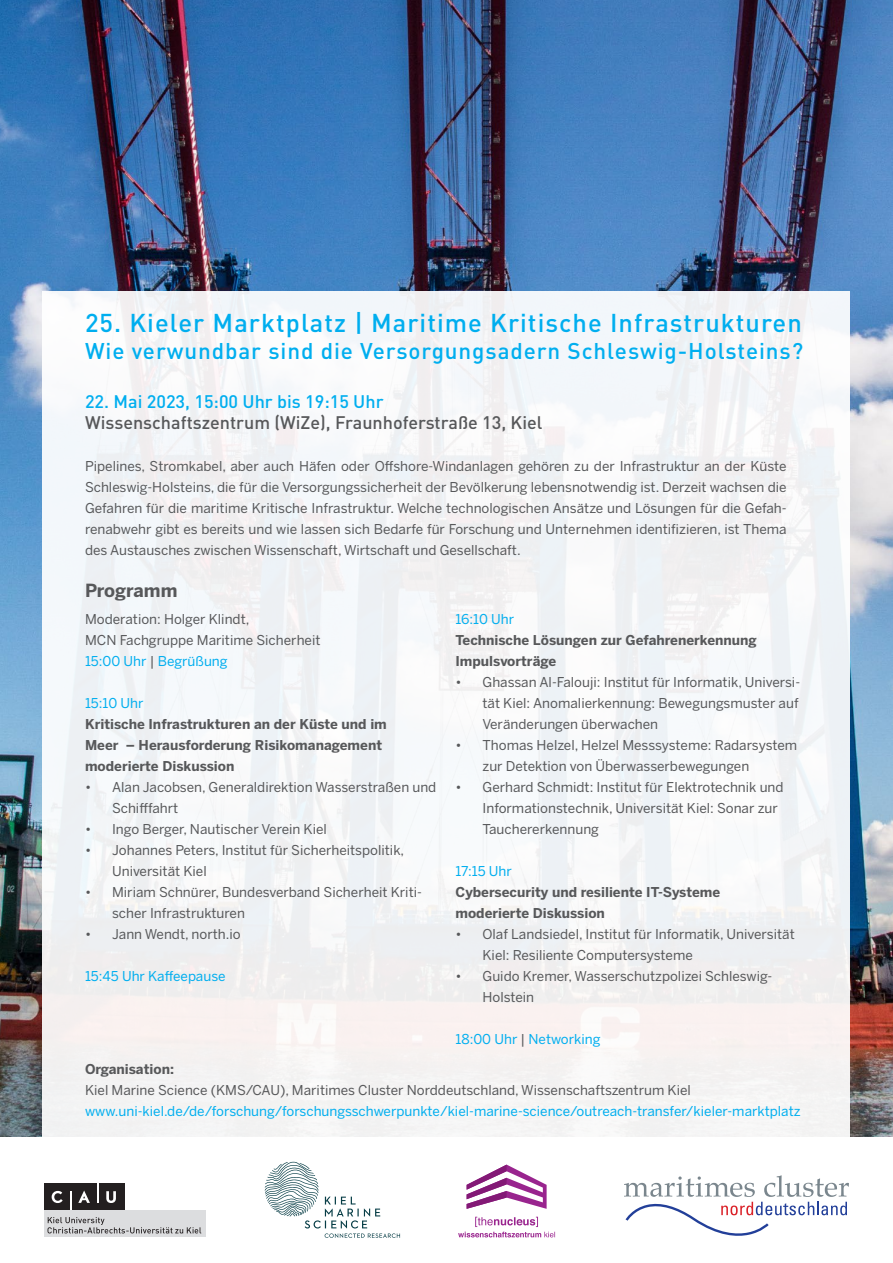
<style>
.page{position:relative;width:893px;height:1263px;background:#fff}
.page>*{position:absolute;margin:0;border:0;box-sizing:border-box;transform-origin:0 0}
.t1{font:500 25.5px "DINOT";letter-spacing:.04em;color:#00aeef}
.t2{font:500 22.5px "DINOT";letter-spacing:.04em;color:#00aeef}
.t3{font:500 18px "DINOT";color:#57585a}
.t4{font:500 18px "DINOT";color:#00aeef}
.t5{font:700 18px "Benton Sans";color:#57585a}
.t6{font:13.5px/21px "Benton Sans";color:#57585a}
.t7{font:700 13.5px/21px "Benton Sans";color:#57585a}
.t8{font:13.5px "Benton Sans";color:#00aeef}
.s1{color:#00aeef}
.s2{color:#57585a}
</style>
<div class="page">
<img style="left:0;top:0;width:893px;height:1136px">
<div style="left:43px;top:291px;width:807px;height:853px;background:#f3f3f4"></div>
<div style="left:44px;top:1183px;width:81px;height:28px;background:#231f20"></div>
<svg style="left:97px;top:1183px;width:1px;height:20px"></svg>
<svg style="left:70px;top:1191px;width:1px;height:19px"></svg>
<svg style="left:52px;top:1191px;width:11px;height:12px"></svg>
<svg style="left:106px;top:1191px;width:10px;height:12px"></svg>
<svg style="left:78px;top:1190px;width:12px;height:13px"></svg>
<div style="left:44px;top:1210px;width:162px;height:27px;background:#dcdddf"></div>
<svg style="left:47px;top:1217px;width:154px;height:16px"></svg>
<svg style="left:624px;top:1175px;width:225px;height:61px"></svg>
<svg style="left:265px;top:1162px;width:135px;height:76px"></svg>
<svg style="left:458px;top:1217px;width:97px;height:20px"></svg>
<svg style="left:467px;top:1164px;width:80px;height:45px"></svg>
<div style="left:121px;top:342px;width:530px;height:579px;background:#f4f7f9"></div>
<h1 class="t1" style="left:85px;top:306px;width:718px">25. Kieler Marktplatz | Maritime Kritische Infrastrukturen</h1>
<h2 class="t2" style="left:85px;top:336px;width:720px">Wie verwundbar sind die Versorgungsadern Schleswig-Holsteins?</h2>
<h3 class="t4" style="left:85px;top:390px;width:300px">22. Mai 2023, 15:00 Uhr bis 19:15 Uhr</h3>
<h3 class="t3" style="left:85px;top:411px;width:459px">Wissenschaftszentrum (WiZe), Fraunhoferstraße 13, Kiel</h3>
<p class="t6" style="left:85px;top:456px;width:703px;text-align:justify">Pipelines, Stromkabel, aber auch Häfen oder Offshore-Windanlagen gehören zu der Infrastruktur an der Küste Schleswig-Holsteins, die für die Versorgungssicherheit der Bevölkerung lebensnotwendig ist. Derzeit wachsen die Gefahren für die maritime Kritische Infrastruktur. Welche technologischen Ansätze und Lösungen für die Gefah&shy;renabwehr gibt es bereits und wie lassen sich Bedarfe für Forschung und Unternehmen identifizieren, ist Thema des Austausches zwischen Wissenschaft, Wirtschaft und Gesellschaft.</p>
<h3 class="t5" style="left:85px;top:580px;width:94px">Programm</h3>
<p class="t6" style="left:85px;top:608px;width:237px">Moderation: Holger Klindt,<br>MCN Fachgruppe Maritime Sicherheit<br><span class="s1">15:00 Uhr</span> | <span class="s1">Begrüßung</span></p>
<p class="t8" style="left:85px;top:695px;width:60px">15:10 Uhr</p>
<p class="t7" style="left:85px;top:713px;width:303px">Kritische Infrastrukturen an der Küste und im<br>Meer – Herausforderung Risikomanagement moderierte Diskussion</p>
<p class="t6" style="left:112px;top:776px;width:326px;text-indent:-27px">• Alan Jacobsen, Generaldirektion Wasserstraßen und<br>Schifffahrt</p>
<p class="t6" style="left:85px;top:818px;width:243px">• Ingo Berger, Nautischer Verein Kiel</p>
<p class="t6" style="left:112px;top:839px;width:294px;text-indent:-27px">• Johannes Peters, Institut für Sicherheitspolitik,<br>Universität Kiel</p>
<p class="t6" style="left:112px;top:881px;width:311px;text-indent:-27px">• Miriam Schnürer, Bundesverband Sicherheit Kriti&shy;scher Infrastrukturen</p>
<p class="t6" style="left:85px;top:923px;width:157px">• Jann Wendt, north.io</p>
<p class="t8" style="left:85px;top:968px;width:142px">15:45 Uhr Kaffeepause</p>
<p class="t8" style="left:455px;top:611px;width:60px">16:10 Uhr</p>
<p class="t7" style="left:455px;top:629px;width:303px">Technische Lösungen zur Gefahrenerkennung<br>Impulsvorträge</p>
<p class="t6" style="left:482px;top:671px;width:319px;text-align:justify;text-indent:-27px">• Ghassan Al-Falouji: Institut für Informatik, Universi&shy;tät Kiel: Anomalierkennung: Bewegungsmuster auf Veränderungen überwachen</p>
<p class="t6" style="left:482px;top:734px;width:316px;text-indent:-27px">• Thomas Helzel, Helzel Messsysteme: Radarsystem zur Detektion von Überwasserbewegungen</p>
<p class="t6" style="left:482px;top:776px;width:303px;text-indent:-27px">• Gerhard Schmidt: Institut für Elektrotechnik und<br>Informationstechnik, Universität Kiel: Sonar zur<br>Tauchererkennung</p>
<p class="t8" style="left:455px;top:863px;width:58px">17:15 Uhr</p>
<p class="t7" style="left:455px;top:881px;width:266px">Cybersecurity und resiliente IT-Systeme moderierte Diskussion</p>
<p class="t6" style="left:482px;top:923px;width:314px;text-indent:-27px">• Olaf Landsiedel, Institut für Informatik, Universität<br>Kiel: Resiliente Computersysteme</p>
<p class="t6" style="left:482px;top:965px;width:291px;text-indent:-27px">• Guido Kremer, Wasserschutzpolizei Schleswig-<br>Holstein</p>
<p class="t8" style="left:455px;top:1031px;width:147px">18:00 Uhr <span class="s2">|</span> Networking</p>
<p class="t7" style="left:85px;top:1059px;width:90px">Organisation:</p>
<p class="t6" style="left:85px;top:1080px;width:607px">Kiel Marine Science (KMS/CAU), Maritimes Cluster Norddeutschland, Wissenschaftszentrum Kiel</p>
<p class="t8" style="left:85px;top:1103px;width:717px">www.uni-kiel.de/de/forschung/forschungsschwerpunkte/kiel-marine-science/outreach-transfer/kieler-marktplatz</p>
</div>
